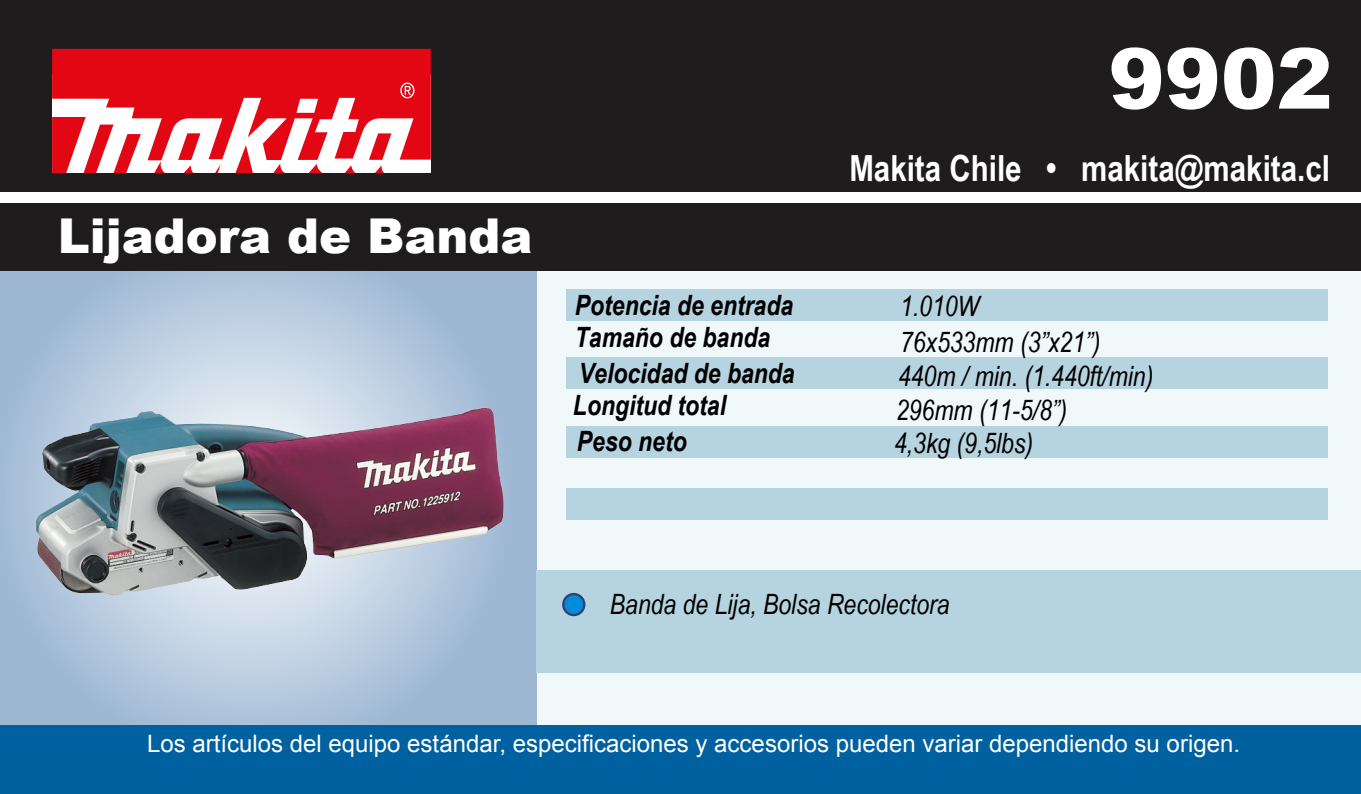
<style>
.page{position:relative;width:1361px;height:794px;background:#fff}
.page>*{position:absolute;margin:0;border:0;box-sizing:border-box;transform-origin:0 0}
.t1{font:900 84px "Arial";color:#fff}
.t2{font:900 48px "Arial";color:#fff}
.t3{font:700 36px "Arial Narrow";color:#fff}
.t4{font:italic 28px "Arial Narrow";color:#000}
.t5{font:italic 700 28px/32px "Arial Narrow";color:#000}
.t6{font:24px "Arial";color:#fff}
</style>
<div class="page">
<div style="left:536px;top:267px;width:825px;height:458px;background:#f0f8f9"></div>
<div style="left:0;top:267px;width:536px;height:458px;background:#9eb8d4"></div>
<div style="left:566px;top:290px;width:761px;height:31px;background:#b6d3e0"></div>
<div style="left:566px;top:358px;width:761px;height:31px;background:#b6d3e0"></div>
<div style="left:566px;top:426px;width:761px;height:31px;background:#b6d3e0"></div>
<div style="left:566px;top:488px;width:761px;height:31px;background:#b6d3e0"></div>
<div style="left:536px;top:570px;width:825px;height:103px;background:#b6d3e0"></div>
<div style="left:0;top:725px;width:1361px;height:69px;background:#0061a0"></div>
<div style="left:0;top:0;width:1361px;height:271px;background:#1e1c1c"></div>
<svg style="left:52px;top:49px;width:379px;height:124px;background:#eb555e"></svg>
<svg style="left:400px;top:83px;width:14px;height:15px"></svg>
<svg style="left:296px;top:99px;width:22px;height:14px"></svg>
<div style="left:0;top:193px;width:1361px;height:10px;background:#fff"></div>
<div style="left:563px;top:594px;width:21px;height:21px;background:#028bda;border-radius:50%"></div>
<div style="left:562px;top:593px;width:23px;height:23px;border:2px solid #33406e;border-radius:50%"></div>
<img style="left:31px;top:271px;width:473px;height:454px">
<h1 class="t1" style="left:1108px;top:18px;width:226px">9902</h1>
<h2 class="t2" style="left:58px;top:201px;width:476px">Lijadora de Banda</h2>
<p class="t3" style="left:849px;top:141px;width:482px">Makita Chile • makita@makita.cl</p>
<p class="t5" style="left:575px;top:288px;width:220px">Potencia de entrada<br>Tamaño de banda</p>
<p class="t5" style="left:579px;top:356px;width:217px">Velocidad de banda</p>
<p class="t4" style="left:898px;top:357px;width:257px">440m / min. (1.440ft/min)</p>
<p class="t4" style="left:900px;top:287px;width:81px">1.010W</p>
<p class="t4" style="left:900px;top:323px;width:202px">76x533mm (3”x21”)</p>
<p class="t5" style="left:573px;top:388px;width:155px">Longitud total</p>
<p class="t4" style="left:896px;top:391px;width:172px">296mm (11-5/8”)</p>
<p class="t5" style="left:577px;top:424px;width:111px">Peso neto</p>
<p class="t4" style="left:894px;top:424px;width:141px">4,3kg (9,5lbs)</p>
<p class="t4" style="left:610px;top:584px;width:341px">Banda de Lija, Bolsa Recolectora</p>
<p class="t6" style="left:147px;top:728px;width:1094px">Los artículos del equipo estándar, especificaciones y accesorios pueden variar dependiendo su origen.</p>
</div>
